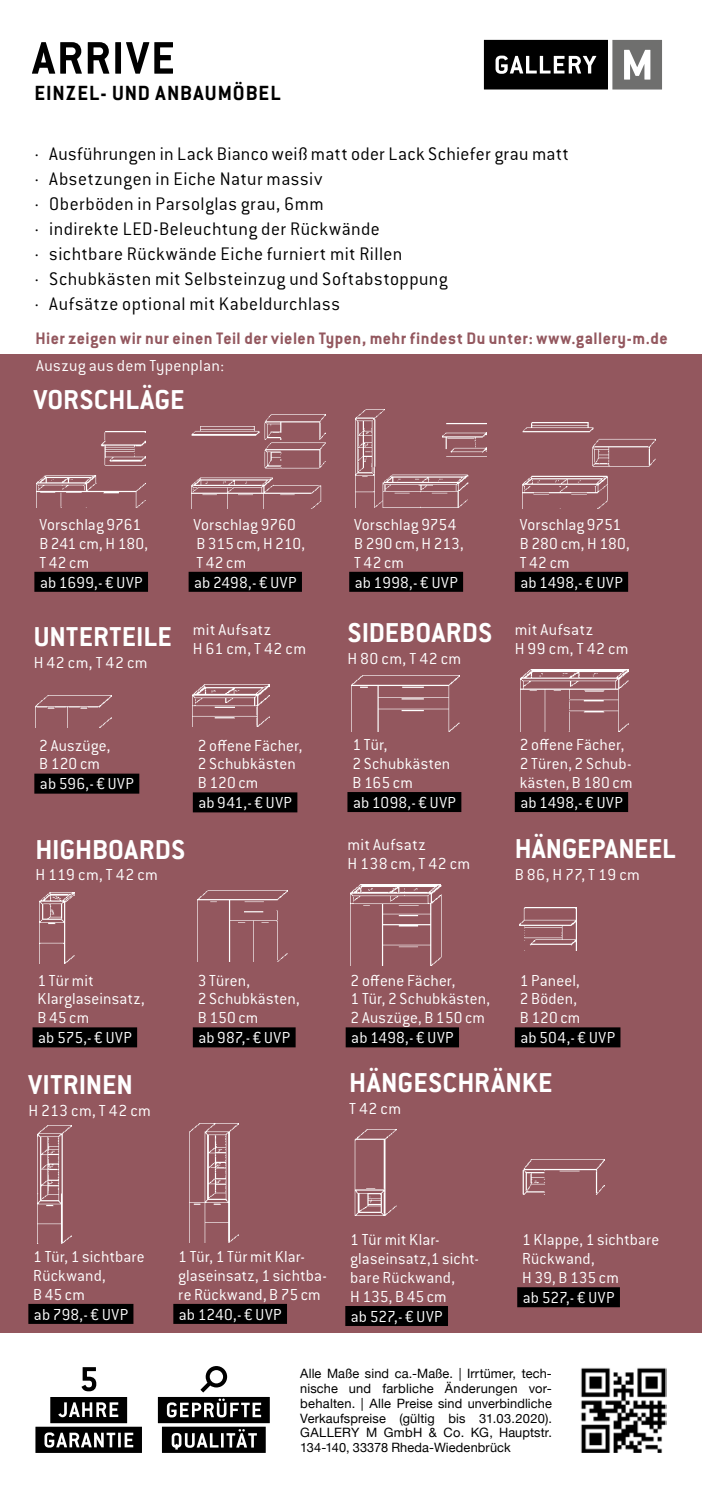
<style>
.page{position:relative;width:702px;height:1489px;background:#fff}
.page>*{position:absolute;margin:0;border:0;box-sizing:border-box;transform-origin:0 0}
.t1{font:700 50px "Conduit ITC Std";letter-spacing:.04em;color:#000}
.t2{font:700 30px "Conduit ITC Std";letter-spacing:.005em;color:#fff}
.t3{font:700 22.5px "Conduit ITC Std";letter-spacing:.04em;color:#000}
.t4{font:300 20px/25px "Conduit ITC Std";letter-spacing:.025em;color:#000}
.t5{font:700 18.25px "Conduit ITC Std";letter-spacing:.025em;color:#93575e}
.t6{font:300 17.5px/19.2px "Conduit ITC Std";letter-spacing:.01em;color:#fff}
.t7{font:13px/14.8px "Helvetica Neue";letter-spacing:.01em;color:#000;text-align:justify}
</style>
<div class="page">
<svg style="left:479px;top:35px;width:187px;height:59px"></svg>
<svg style="left:484px;top:40px;width:178px;height:49px;background:#454545"></svg>
<svg style="left:35px;top:1367px;width:107px;height:85px"></svg>
<svg style="left:158px;top:1366px;width:112px;height:86px"></svg>
<img style="left:581px;top:1367px;width:85px;height:85px">
<div style="left:0;top:354px;width:702px;height:978px;background:#93575e"></div>
<img style="left:36px;top:695px;width:76px;height:32px">
<img style="left:40px;top:892px;width:35px;height:71px">
<img style="left:197px;top:890px;width:91px;height:71px">
<div style="left:34px;top:773px;width:105px;height:20px;background:#000"></div>
<div style="left:33px;top:1027px;width:104px;height:20px;background:#000"></div>
<div style="left:193px;top:1027px;width:102px;height:20px;background:#000"></div>
<img style="left:351px;top:676px;width:109px;height:55px">
<img style="left:193px;top:684px;width:76px;height:42px">
<img style="left:350px;top:884px;width:92px;height:81px">
<img style="left:519px;top:907px;width:57px;height:43px">
<img style="left:520px;top:669px;width:108px;height:62px">
<div style="left:347px;top:792px;width:114px;height:20px;background:#000"></div>
<div style="left:193px;top:792px;width:104px;height:20px;background:#000"></div>
<div style="left:345px;top:1027px;width:114px;height:20px;background:#000"></div>
<div style="left:514px;top:1027px;width:106px;height:20px;background:#000"></div>
<img style="left:37px;top:1125px;width:34px;height:118px">
<img style="left:354px;top:1129px;width:43px;height:86px">
<img style="left:522px;top:1159px;width:82px;height:35px">
<img style="left:189px;top:1123px;width:50px;height:118px">
<div style="left:28px;top:1303px;width:105px;height:20px;background:#000"></div>
<div style="left:345px;top:1305px;width:103px;height:20px;background:#000"></div>
<div style="left:517px;top:1287px;width:103px;height:20px;background:#000"></div>
<div style="left:173px;top:1303px;width:114px;height:20px;background:#000"></div>
<div style="left:514px;top:792px;width:114px;height:20px;background:#000"></div>
<div style="left:349px;top:571px;width:114px;height:20px;background:#000"></div>
<div style="left:514px;top:571px;width:114px;height:20px;background:#000"></div>
<div style="left:189px;top:571px;width:113px;height:20px;background:#000"></div>
<div style="left:34px;top:571px;width:114px;height:20px;background:#000"></div>
<img style="left:36px;top:432px;width:109px;height:75px">
<img style="left:191px;top:414px;width:134px;height:94px">
<img style="left:355px;top:410px;width:131px;height:97px">
<img style="left:522px;top:422px;width:134px;height:86px">
<h1 class="t1" style="left:32px;top:28px;width:144px">ARRIVE</h1>
<p class="t3" style="left:35px;top:79px;width:247px">EINZEL- UND ANBAUMÖBEL</p>
<p class="t4" style="left:32px;top:140px;width:538px">· Ausführungen in Lack Bianco weiß matt oder Lack Schiefer grau matt · Absetzungen in Eiche Natur massiv<br>· Oberböden in Parsolglas grau, 6mm<br>· indirekte LED-Beleuchtung der Rückwände<br>· sichtbare Rückwände Eiche furniert mit Rillen<br>· Schubkästen mit Selbsteinzug und Softabstoppung<br>· Aufsätze optional mit Kabeldurchlass</p>
<p class="t5" style="left:35px;top:327px;width:634px">Hier zeigen wir nur einen Teil der vielen Typen, mehr findest Du unter: www.gallery-m.de</p>
<p class="t6" style="left:36px;top:355px;width:189px">Auszug aus dem Typenplan:</p>
<h2 class="t2" style="left:34px;top:381px;width:152px">VORSCHLÄGE</h2>
<p class="t6" style="left:39px;top:514px;width:110px">Vorschlag 9761<br>B 241 cm, H 180,<br>T 42 cm<br>ab 1699,- € UVP</p>
<p class="t6" style="left:193px;top:514px;width:113px">Vorschlag 9760<br>B 315 cm, H 210,<br>T 42 cm<br>ab 2498,- € UVP</p>
<p class="t6" style="left:354px;top:514px;width:111px">Vorschlag 9754<br>B 290 cm, H 213,<br>T 42 cm<br>ab 1998,- € UVP</p>
<p class="t6" style="left:519px;top:514px;width:111px">Vorschlag 9751<br>B 280 cm, H 180,<br>T 42 cm<br>ab 1498,- € UVP</p>
<h2 class="t2" style="left:34px;top:618px;width:140px">UNTERTEILE</h2>
<p class="t6" style="left:34px;top:652px;width:115px">H 42 cm, T 42 cm</p>
<h2 class="t2" style="left:347px;top:615px;width:146px">SIDEBOARDS</h2>
<p class="t6" style="left:347px;top:648px;width:115px">H 80 cm, T 42 cm</p>
<p class="t6" style="left:193px;top:620px;width:115px">mit Aufsatz<br>H 61 cm, T 42 cm</p>
<p class="t6" style="left:514px;top:620px;width:115px">mit Aufsatz<br>H 99 cm, T 42 cm</p>
<p class="t6" style="left:39px;top:735px;width:96px">2 Auszüge,<br>B 120 cm<br>ab 596,- € UVP</p>
<h2 class="t2" style="left:35px;top:831px;width:151px">HIGHBOARDS</h2>
<p class="t6" style="left:35px;top:864px;width:124px">H 119 cm, T 42 cm</p>
<p class="t6" style="left:198px;top:735px;width:106px">2 offene Fächer,<br>2 Schubkästen<br>B 120 cm<br>ab 941,- € UVP</p>
<p class="t6" style="left:352px;top:734px;width:105px">1 Tür,<br>2 Schubkästen<br>B 165 cm<br>ab 1098,- € UVP</p>
<p class="t6" style="left:519px;top:734px;width:114px">2 offene Fächer,<br>2 Türen, 2 Schub&shy;kästen, B 180 cm ab 1498,- € UVP</p>
<p class="t6" style="left:347px;top:834px;width:124px">mit Aufsatz<br>H 138 cm, T 42 cm</p>
<h2 class="t2" style="left:514px;top:830px;width:162px">HÄNGEPANEEL</h2>
<p class="t6" style="left:514px;top:864px;width:127px">B 86, H 77, T 19 cm</p>
<p class="t6" style="left:38px;top:969px;width:109px">1 Tür mit<br>Klarglaseinsatz,<br>B 45 cm<br>ab 575,- € UVP</p>
<p class="t6" style="left:198px;top:969px;width:103px">3 Türen,<br>2 Schubkästen,<br>B 150 cm<br>ab 987,- € UVP</p>
<h2 class="t2" style="left:28px;top:1066px;width:106px">VITRINEN</h2>
<p class="t6" style="left:28px;top:1100px;width:124px">H 213 cm, T 42 cm</p>
<p class="t6" style="left:350px;top:969px;width:141px">2 offene Fächer,<br>1 Tür, 2 Schubkästen,<br>2 Auszüge, B 150 cm ab 1498,- € UVP</p>
<p class="t6" style="left:519px;top:969px;width:97px">1 Paneel,<br>2 Böden,<br>B 120 cm<br>ab 504,- € UVP</p>
<h2 class="t2" style="left:349px;top:1064px;width:205px">HÄNGESCHRÄNKE</h2>
<p class="t6" style="left:349px;top:1098px;width:53px">T 42 cm</p>
<p class="t6" style="left:33px;top:1246px;width:113px">1 Tür, 1 sichtbare<br>Rückwand,<br>B 45 cm<br>ab 798,- € UVP</p>
<p class="t6" style="left:178px;top:1246px;width:150px">1 Tür, 1 Tür mit Klar&shy;glaseinsatz, 1 sichtba&shy;re Rückwand, B 75 cm ab 1240,- € UVP</p>
<p class="t6" style="left:350px;top:1229px;width:130px">1 Tür mit Klar&shy;glaseinsatz,1 sicht&shy;bare Rückwand,<br>H 135, B 45 cm<br>ab 527,- € UVP</p>
<p class="t6" style="left:522px;top:1229px;width:139px">1 Klappe, 1 sichtbare<br>Rückwand,<br>H 39, B 135 cm<br>ab 527,- € UVP</p>
<p class="t7" style="left:300px;top:1366px;width:253px">Alle Maße sind ca.-Maße. | Irrtümer, tech&shy;nische und farbliche Änderungen vor&shy;behalten. | Alle Preise sind unverbindliche Verkaufspreise (gültig bis 31.03.2020).<br>GALLERY M GmbH &amp; Co. KG, Hauptstr.<br>134-140, 33378 Rheda-Wiedenbrück</p>
</div>
